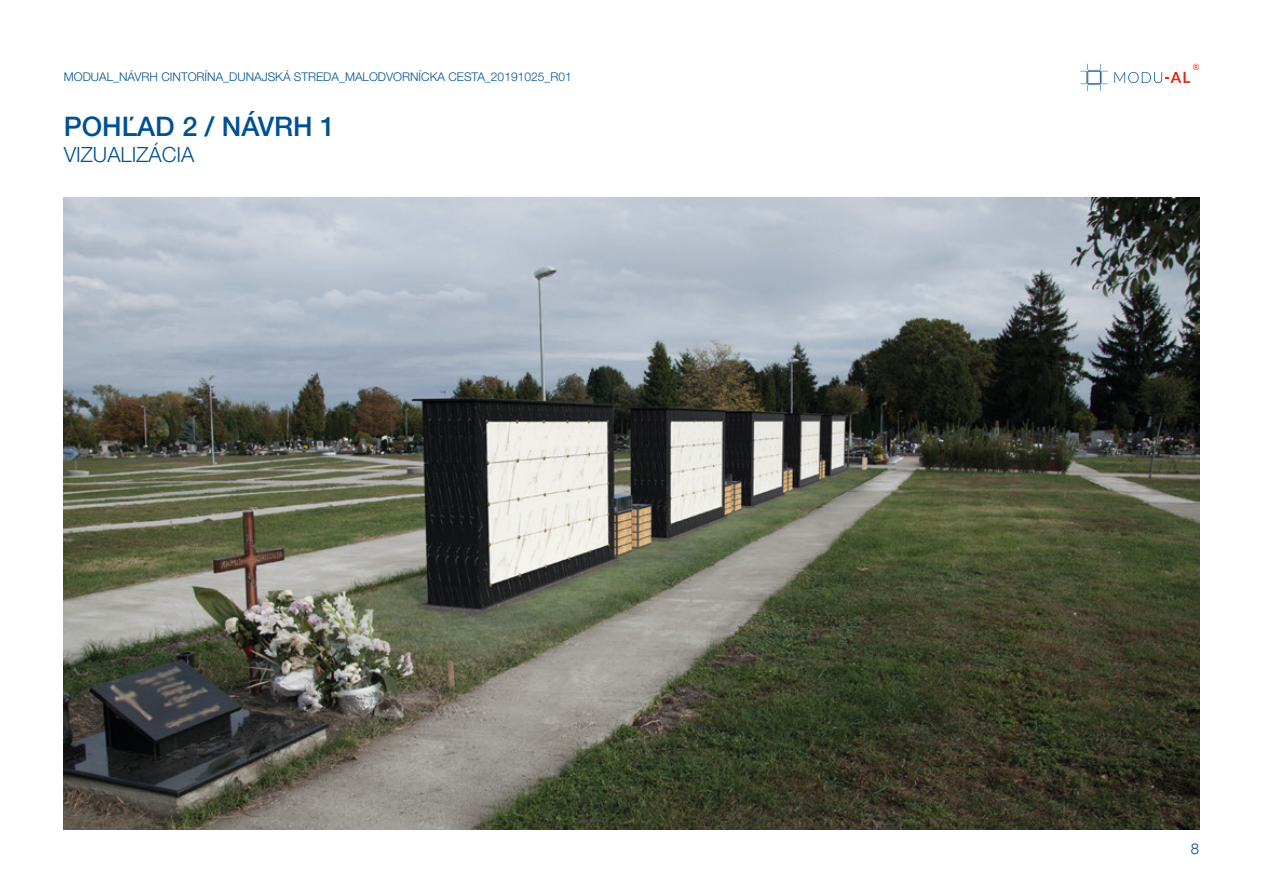
<style>
.page{position:relative;width:1263px;height:893px;background:#fff}
.page>*{position:absolute;margin:0;border:0;box-sizing:border-box;transform-origin:0 0}
.t1{font:500 27px "Helvetica Neue LT Pro";color:#005192}
.t2{font:300 21px "Helvetica Neue LT Pro";color:#005192}
.t3{font:300 15px "Helvetica Neue LT Com";color:#005192}
.t4{font:300 12px "Helvetica Neue LT Pro";color:#005192}
</style>
<div class="page">
<svg style="left:1114px;top:64px;width:85px;height:19px"></svg>
<svg style="left:1080px;top:64px;width:28px;height:27px"></svg>
<img style="left:64px;top:198px;width:1135px;height:631px">
<p class="t4" style="left:64px;top:69px;width:509px">MODUAL_NÁVRH CINTORÍNA_DUNAJSKÁ STREDA_MALODVORNÍCKA CESTA_20191025_R01</p>
<p class="t1" style="left:64px;top:110px;width:273px">POHĽAD 2 / NÁVRH 1</p>
<p class="t2" style="left:64px;top:142px;width:132px">VIZUALIZÁCIA</p>
<p class="t3" style="left:1191px;top:839px;width:10px">8</p>
</div>
